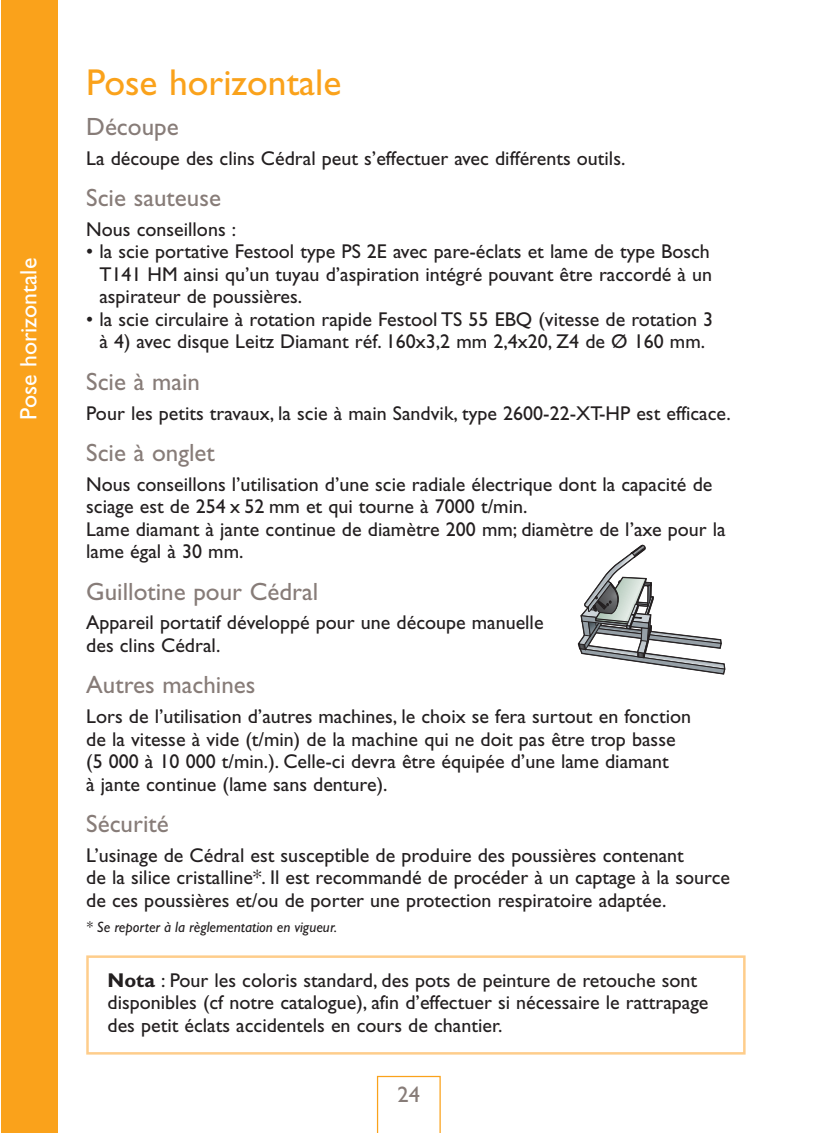
<style>
.page{position:relative;width:818px;height:1135px;background:#fff}
.page>*{position:absolute;margin:0;border:0;box-sizing:border-box;transform-origin:0 0}
.t1{font:37.5px "Gill Sans";color:#faa21b}
.t2{font:25px "Gill Sans";color:#877c78}
.t3{font:23.75px "Gill Sans";color:#fff}
.t4{font:22.5px "Gill Sans";color:#877c78}
.t5{font:20px/22.5px "Gill Sans";color:#231f20}
.t6{font:italic 15px "Gill Sans";color:#231f20}
.s1{font-weight:700}
</style>
<div class="page">
<div style="left:1px;top:0;width:57px;height:1133px;background:#faa21b"></div>
<svg style="left:377px;top:1076px;width:64px;height:57px"></svg>
<svg style="left:578px;top:545px;width:147px;height:130px"></svg>
<div style="left:86px;top:955px;width:659px;height:100px;border:2px solid #fecd8b"></div>
<p class="t3" style="left:15px;top:420px;width:163px;rotate:-90deg">Pose horizontale</p>
<h1 class="t1" style="left:86px;top:61px;width:257px">Pose horizontale</h1>
<p class="t2" style="left:86px;top:112px;width:94px">Découpe</p>
<p class="t5" style="left:86px;top:147px;width:540px">La découpe des clins Cédral peut s’effectuer avec différents outils.</p>
<p class="t2" style="left:86px;top:184px;width:136px">Scie sauteuse</p>
<p class="t5" style="left:86px;top:218px;width:151px">Nous conseillons :</p>
<p class="t5" style="left:99px;top:241px;width:614px;text-align:justify;text-indent:-13px">• la scie portative Festool type PS 2E avec pare-éclats et lame de type Bosch T141 HM ainsi qu’un tuyau d’aspiration intégré pouvant être raccordé à un aspirateur de poussières.</p>
<p class="t5" style="left:86px;top:308px;width:628px;text-align:center">• la scie circulaire à rotation rapide Festool TS 55 EBQ (vitesse de rotation 3 à 4) avec disque Leitz Diamant réf. 160x3,2 mm 2,4x20, Z4 de Ø 160 mm.</p>
<p class="t2" style="left:86px;top:367px;width:115px">Scie à main</p>
<p class="t5" style="left:86px;top:402px;width:646px">Pour les petits travaux, la scie à main Sandvik, type 2600-22-XT-HP est efficace.</p>
<p class="t2" style="left:86px;top:438px;width:130px">Scie à onglet</p>
<p class="t5" style="left:86px;top:473px;width:641px">Nous conseillons l’utilisation d’une scie radiale électrique dont la capacité de sciage est de 254 x 52 mm et qui tourne à 7000 t/min.<br>Lame diamant à jante continue de diamètre 200 mm; diamètre de l’axe pour la lame égal à 30 mm.</p>
<p class="t2" style="left:86px;top:577px;width:233px">Guillotine pour Cédral</p>
<p class="t5" style="left:86px;top:612px;width:459px">Appareil portatif développé pour une découpe manuelle des clins Cédral.</p>
<p class="t2" style="left:86px;top:671px;width:171px">Autres machines</p>
<p class="t5" style="left:86px;top:705px;width:606px">Lors de l’utilisation d’autres machines, le choix se fera surtout en fonction de la vitesse à vide (t/min) de la machine qui ne doit pas être trop basse (5 000 à 10 000 t/min.). Celle-ci devra être équipée d’une lame diamant<br>à jante continue (lame sans denture).</p>
<p class="t2" style="left:86px;top:809px;width:84px">Sécurité</p>
<p class="t5" style="left:86px;top:844px;width:645px">L’usinage de Cédral est susceptible de produire des poussières contenant<br>de la silice cristalline*. Il est recommandé de procéder à un captage à la source de ces poussières et/ou de porter une protection respiratoire adaptée.</p>
<p class="t6" style="left:86px;top:919px;width:252px">* Se reporter à la règlementation en vigueur.</p>
<p class="t5" style="left:107px;top:969px;width:602px"><span class="s1">Nota</span> : Pour les coloris standard, des pots de peinture de retouche sont disponibles (cf notre catalogue), afin d’effectuer si nécessaire le rattrapage des petit éclats accidentels en cours de chantier.</p>
<p class="t4" style="left:397px;top:1081px;width:24px">24</p>
</div>
